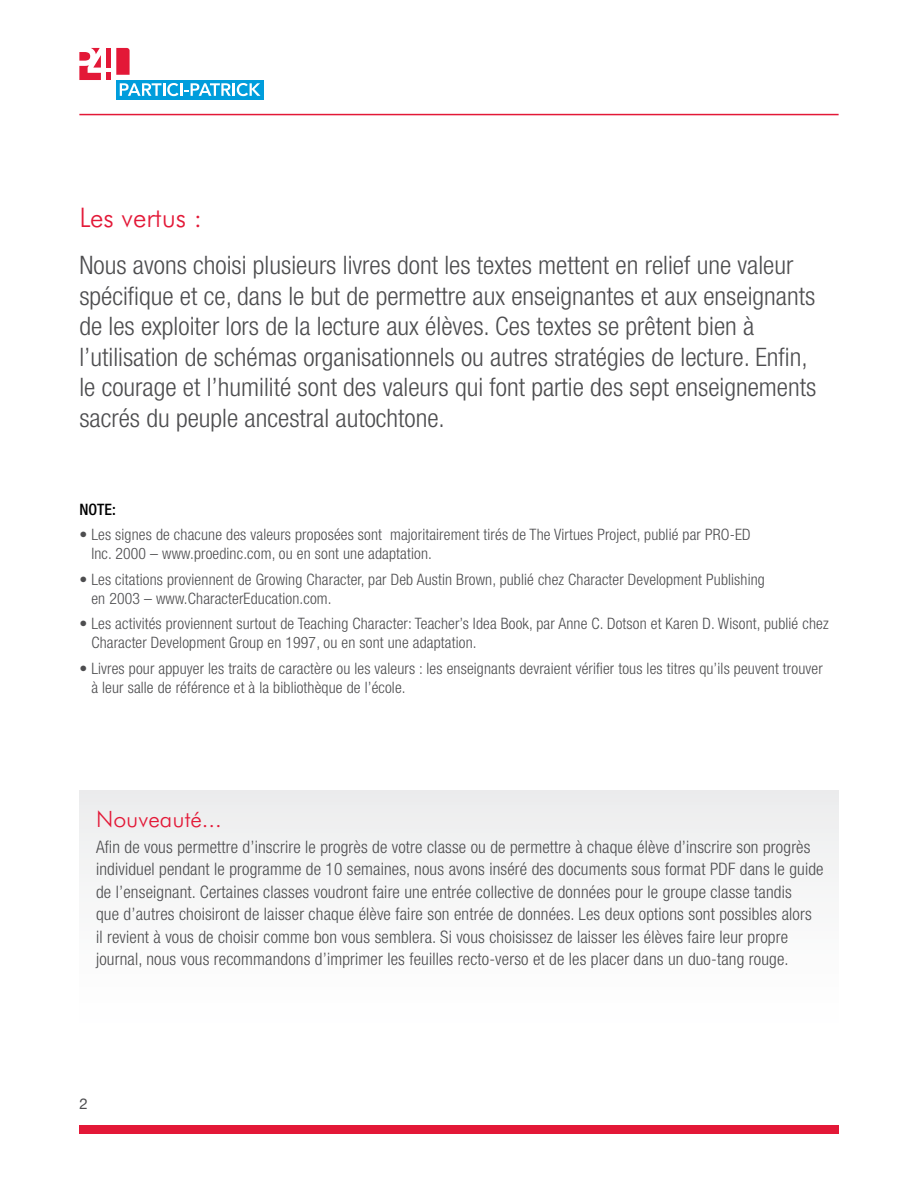
<style>
.page{position:relative;width:918px;height:1188px;background:#fff}
.page>*{position:absolute;margin:0;border:0;box-sizing:border-box;transform-origin:0 0}
.t1{font:300 27px "Futura BT";color:#e31837}
.t2{font:300 condensed 25.5px/30.6px "Helvetica Neue";color:#4d4d4f}
.t3{font:300 22.5px "Futura BT";color:#e31837}
.t4{font:300 condensed 17.25px/22.5px "Helvetica Neue";letter-spacing:.01em;color:#4d4d4f}
.t5{font:300 condensed 15.75px/18.9px "Helvetica Neue";letter-spacing:.01em;color:#4d4d4f}
.t6{font:500 condensed 15.75px "Helvetica Neue";color:#000}
.t7{font:15px "Helvetica Neue";color:#4d4d4f}
</style>
<div class="page">
<hr style="left:79px;top:114px;width:760px;height:1px;background:#e31837">
<div style="left:79px;top:1125px;width:760px;height:9px;background:#e31837"></div>
<div style="left:116px;top:80px;width:148px;height:19px;background:#009ddc"></div>
<svg style="left:79px;top:48px;width:181px;height:48px"></svg>
<div style="left:79px;top:790px;width:760px;height:253px;background:#f7f7f8"></div>
<h1 class="t1" style="left:79px;top:201px;width:124px">Les vertus :</h1>
<p class="t2" style="left:79px;top:250px;width:738px">Nous avons choisi plusieurs livres dont les textes mettent en relief une valeur spécifique et ce, dans le but de permettre aux enseignantes et aux enseignants de les exploiter lors de la lecture aux élèves. Ces textes se prêtent bien à l’utilisation de schémas organisationnels ou autres stratégies de lecture. Enfin, le courage et l’humilité sont des valeurs qui font partie des sept enseignements sacrés du peuple ancestral autochtone.</p>
<p class="t6" style="left:79px;top:500px;width:38px">NOTE:</p>
<p class="t5" style="left:91px;top:525px;width:661px;text-indent:-12px">• Les signes de chacune des valeurs proposées sont majoritairement tirés de The Virtues Project, publié par PRO-ED<br>Inc. 2000 – www.proedinc.com, ou en sont une adaptation.</p>
<p class="t5" style="left:91px;top:570px;width:675px;text-indent:-12px">• Les citations proviennent de Growing Character, par Deb Austin Brown, publié chez Character Development Publishing en 2003 – www.CharacterEducation.com.</p>
<p class="t5" style="left:91px;top:614px;width:739px;text-indent:-12px">• Les activités proviennent surtout de Teaching Character: Teacher’s Idea Book, par Anne C. Dotson et Karen D. Wisont, publié chez<br>Character Development Group en 1997, ou en sont une adaptation.</p>
<p class="t5" style="left:91px;top:658px;width:733px;text-indent:-12px">• Livres pour appuyer les traits de caractère ou les valeurs : les enseignants devraient vérifier tous les titres qu’ils peuvent trouver à leur salle de référence et à la bibliothèque de l’école.</p>
<h3 class="t3" style="left:96px;top:805px;width:127px">Nouveauté...</h3>
<p class="t4" style="left:96px;top:835px;width:729px">Afin de vous permettre d’inscrire le progrès de votre classe ou de permettre à chaque élève d’inscrire son progrès individuel pendant le programme de 10 semaines, nous avons inséré des documents sous format PDF dans le guide de l’enseignant. Certaines classes voudront faire une entrée collective de données pour le groupe classe tandis<br>que d’autres choisiront de laisser chaque élève faire son entrée de données. Les deux options sont possibles alors<br>il revient à vous de choisir comme bon vous semblera. Si vous choisissez de laisser les élèves faire leur propre journal, nous vous recommandons d’imprimer les feuilles recto-verso et de les placer dans un duo-tang rouge.</p>
<p class="t7" style="left:79px;top:1095px;width:10px">2</p>
</div>
